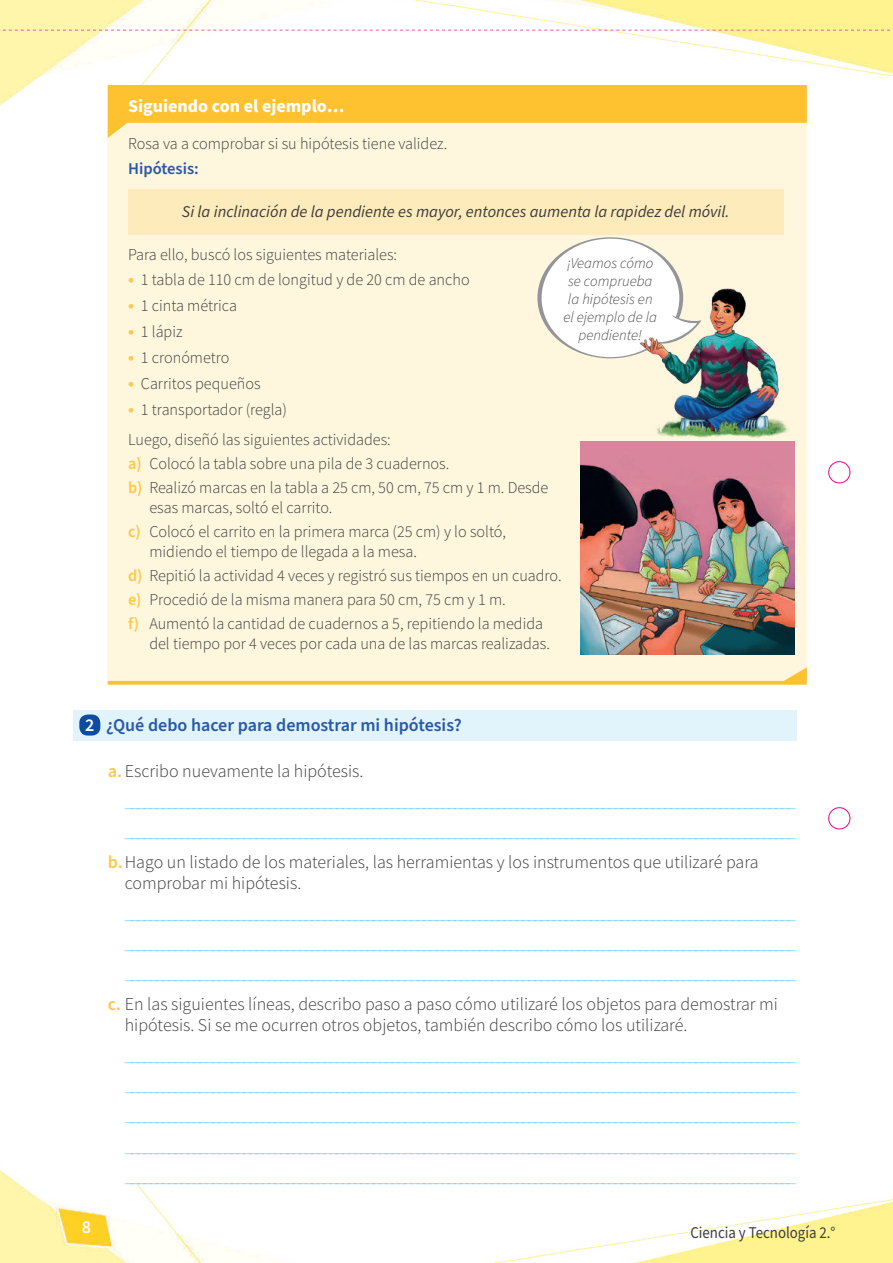
<style>
.page{position:relative;width:893px;height:1263px;background:#fff}
.page>*{position:absolute;margin:0;border:0;box-sizing:border-box;transform-origin:0 0}
.t1{font:300 18px/30.2px "Source Sans Pro";color:#6bcff6;text-align:justify}
.t2{font:300 18px "Source Sans Pro";color:#3e3e3f}
.t3{font:600 18px "Source Sans Pro";color:#2959a8}
.t4{font:700 18px "Source Sans Pro";color:#fff}
.t5{font:600 18px "Source Sans Pro";color:#fff}
.t6{font:300 16.5px/24px "Source Sans Pro";color:#3e3e3f}
.t7{font:italic 16.5px "Source Sans Pro";color:#3e3e3f}
.t8{font:16.5px "Source Sans Pro";color:#3e3e3f;scale:.9 1}
.t9{font:600 16.5px "Source Sans Pro";color:#2959a8}
.t10{font:italic 300 15px/18px "Source Sans Pro";color:#3e3e3f;text-align:center}
.s1{font-weight:600;font-size:18px;color:#fec84a}
.s2{font-weight:600;color:#fec84a}
.s3{color:#fff}
</style>
<div class="page">
<img style="left:0;top:0;width:893px;height:1263px">
<div style="left:73px;top:710px;width:724px;height:30px;background:#e1f4fc"></div>
<div style="left:108px;top:85px;width:699px;height:600px;background:#fef6dd"></div>
<svg style="left:108px;top:667px;width:699px;height:18px"></svg>
<svg style="left:108px;top:85px;width:699px;height:53px"></svg>
<div style="left:128px;top:189px;width:655px;height:46px;background:#feebbb"></div>
<svg style="left:537px;top:237px;width:146px;height:121px"></svg>
<div style="left:542px;top:239px;width:137px;height:118px;background:#fff;border-radius:50%"></div>
<div style="left:79px;top:714px;width:21px;height:21px;background:#0d4da1;border-radius:9px"></div>
<img style="left:580px;top:441px;width:215px;height:214px">
<img style="left:625px;top:275px;width:164px;height:163px">
<svg style="left:0;top:30px;width:893px;height:1px"></svg>
<svg style="left:828px;top:461px;width:23px;height:369px"></svg>
<p class="t4" style="left:128px;top:97px;width:218px">Siguiendo con el ejemplo…</p>
<p class="t6" style="left:128px;top:132px;width:321px">Rosa va a comprobar si su hipótesis tiene validez.</p>
<p class="t9" style="left:128px;top:161px;width:72px">Hipótesis:</p>
<p class="t7" style="left:182px;top:204px;width:549px">Si la inclinación de la pendiente es mayor, entonces aumenta la rapidez del móvil.</p>
<p class="t10" style="left:563px;top:255px;width:95px">¡Veamos cómo se comprueba la hipótesis en el ejemplo de la pendiente!</p>
<p class="t6" style="left:128px;top:242px;width:271px">Para ello, buscó los siguientes materiales:</p>
<p class="t6" style="left:128px;top:268px;width:343px"><span class="s1">•</span> 1 tabla de 110 cm de longitud y de 20 cm de ancho</p>
<p class="t6" style="left:128px;top:294px;width:110px"><span class="s1">•</span> 1 cinta métrica</p>
<p class="t6" style="left:128px;top:320px;width:56px"><span class="s1">•</span> 1 lápiz</p>
<p class="t6" style="left:128px;top:346px;width:103px"><span class="s1">•</span> 1 cronómetro</p>
<p class="t6" style="left:128px;top:372px;width:134px"><span class="s1">•</span> Carritos pequeños</p>
<p class="t6" style="left:128px;top:397px;width:160px"><span class="s1">•</span> 1 transportador (regla)</p>
<p class="t6" style="left:128px;top:428px;width:422px">Luego, diseñó las siguientes actividades:<br><span class="s2">a)</span> Colocó la tabla sobre una pila de 3 cuadernos.<br><span class="s2">b)</span> Realizó marcas en la tabla a 25 cm, 50 cm, 75 cm y 1 m. Desde</p>
<p class="t6" style="left:128px;top:496px;width:379px;text-indent:21px">esas marcas, soltó el carrito.<br><span class="s2">c)</span> Colocó el carrito en la primera marca (25 cm) y lo soltó,</p>
<p class="t6" style="left:128px;top:540px;width:435px;text-indent:21px">midiendo el tiempo de llegada a la mesa.<br><span class="s2">d)</span> Repitió la actividad 4 veces y registró sus tiempos en un cuadro. <span class="s2">e)</span> Procedió de la misma manera para 50 cm, 75 cm y 1 m.<br><span class="s2">f)</span> Aumentó la cantidad de cuadernos a 5, repitiendo la medida</p>
<p class="t6" style="left:149px;top:632px;width:402px">del tiempo por 4 veces por cada una de las marcas realizadas.</p>
<p class="t3" style="left:85px;top:716px;width:378px"><span class="s3">2</span> ¿Qué debo hacer para demostrar mi hipótesis?</p>
<p class="t2" style="left:108px;top:762px;width:257px"><span class="s2">a.</span> Escribo nuevamente la hipótesis.</p>
<p class="t1" style="left:125px;top:787px;width:673px">_____________ _________________________________ ______________________________________________________________</p>
<p class="t1" style="left:125px;top:817px;width:673px">_____________ _________________________________ ______________________________________________________________</p>
<p class="t2" style="left:108px;top:852px;width:652px"><span class="s2">b.</span> Hago un listado de los materiales, las herramientas y los instrumentos que utilizaré para</p>
<p class="t2" style="left:125px;top:874px;width:178px">comprobar mi hipótesis.</p>
<p class="t1" style="left:125px;top:898px;width:673px">_____________ _________________________________ ______________________________________________________________</p>
<p class="t1" style="left:125px;top:929px;width:673px">_____________ _________________________________ ______________________________________________________________</p>
<p class="t1" style="left:125px;top:959px;width:673px">_____________ _________________________________ ______________________________________________________________</p>
<p class="t2" style="left:108px;top:994px;width:672px"><span class="s2">c.</span> En las siguientes líneas, describo paso a paso cómo utilizaré los objetos para demostrar mi</p>
<p class="t2" style="left:125px;top:1016px;width:564px">hipótesis. Si se me ocurren otros objetos, también describo cómo los utilizaré.</p>
<p class="t1" style="left:125px;top:1040px;width:673px">_____________ _________________________________ ______________________________________________________________ _____________ _________________________________ ______________________________________________________________ _____________ _________________________________ ______________________________________________________________ _____________ _________________________________ ______________________________________________________________ _____________ _________________________________ ______________________________________________________________</p>
<p class="t5" style="left:82px;top:1216px;width:11px">8</p>
<p class="t8" style="left:690px;top:1225px;width:163px">Ciencia y Tecnología 2.°</p>
</div>
